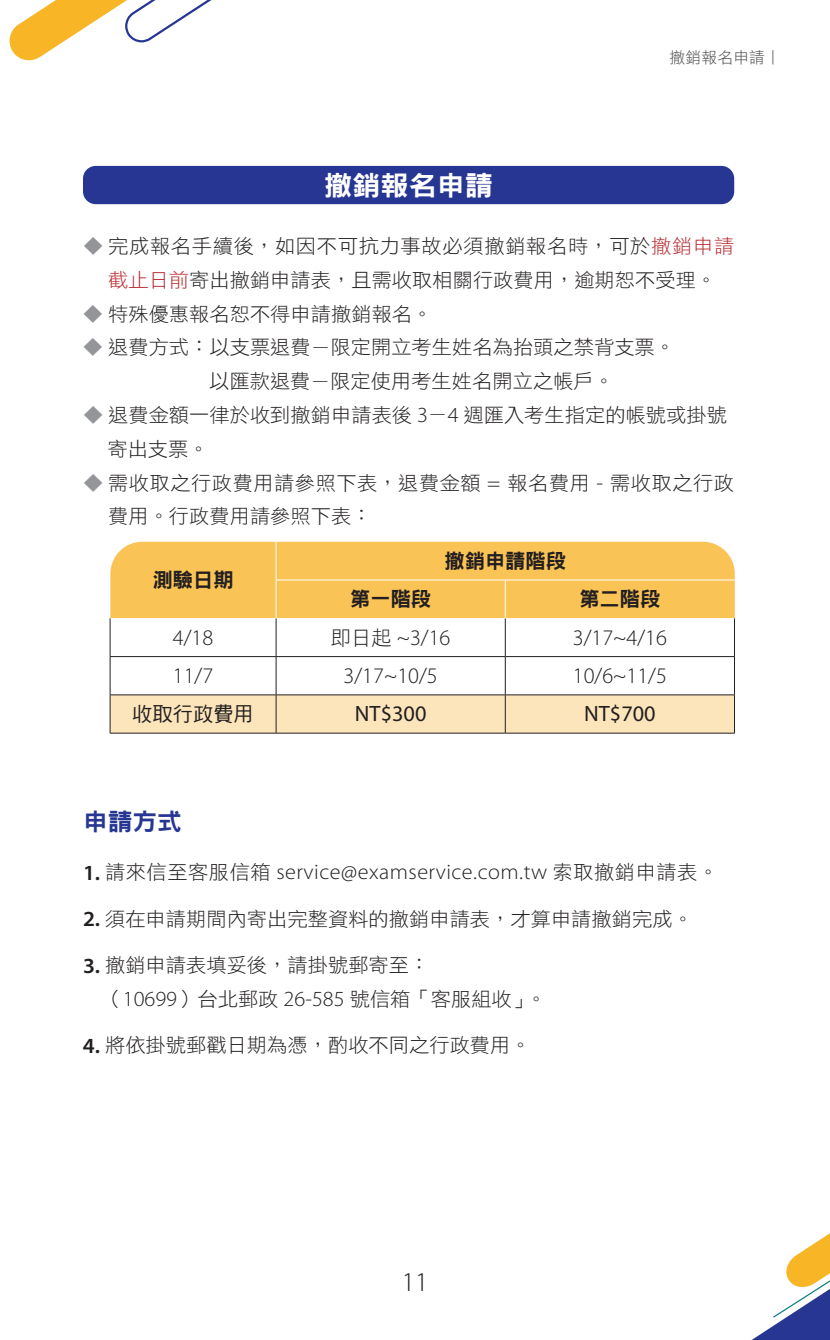
<style>
.page{position:relative;width:830px;height:1340px;background:#fff}
.page>*{position:absolute;margin:0;border:0;box-sizing:border-box;transform-origin:0 0}
.t1{font:27.22px "DF Hei Std W9";color:#fff}
.t2{font:300 27.22px "Myriad Pro";color:#231f20}
.t3{font:24.07px "DF Hei Std W9";color:#263692}
.t4{font:300 22.28px "Myriad Pro";color:#231f20}
.t5{font:22.28px "Myriad Pro";color:#231f20}
.t6{font:300 21.6px "Myriad Pro";letter-spacing:.025em;color:#231f20}
.t7{font:20.25px "DF Hei Std W9";color:#231f20}
.t8{font:20.25px "DF Hei Std W5";color:#231f20}
.t9{font:19.57px/33.8px "DF Hei Std W3";color:#231f20}
.t10{font:19.57px/33.8px "DF Hei Std W3";letter-spacing:.035em;color:#231f20;text-align:center}
.t11{font:19.57px/33.8px "DF Hei Std W3";letter-spacing:.025em;color:#231f20}
.t12{font:15.75px "DF Hei Std W3";letter-spacing:.01em;color:#4b4c4d}
.s1{color:#939598}
.s2{color:#b7282e}
.s3{font-size:15.3px}
.s4{font-family:"Myriad Pro";font-weight:300;font-size:21.6px}
.s5{font-family:"DF Hei Std W3";font-weight:400;font-size:20.25px}
.s6{font-weight:600}
.s7{font-family:"DF Hei Std W3";font-weight:400;font-size:19.57px}
.s8{font-family:"Myriad Pro";font-weight:600;font-size:21.6px}
</style>
<div class="page">
<svg style="left:9px;top:0;width:203px;height:61px"></svg>
<svg style="left:753px;top:1234px;width:76px;height:105px"></svg>
<div style="left:110px;top:541px;width:624px;height:77px;background:#fac355"></div>
<div style="left:83px;top:166px;width:650px;height:38px;background:#263692;border-radius:13px"></div>
<svg style="left:111px;top:618px;width:622px;height:76px"></svg>
<div style="left:111px;top:695px;width:622px;height:37px;background:#fce5bb"></div>
<hr style="left:110px;top:618px;width:1px;height:38px;background:#231f20">
<hr style="left:275px;top:618px;width:1px;height:38px;background:#231f20">
<hr style="left:504px;top:618px;width:1px;height:38px;background:#231f20">
<hr style="left:733px;top:618px;width:1px;height:38px;background:#231f20">
<hr style="left:110px;top:656px;width:166px;height:1px;background:#231f20">
<hr style="left:110px;top:657px;width:1px;height:37px;background:#231f20">
<hr style="left:276px;top:656px;width:229px;height:1px;background:#231f20">
<hr style="left:275px;top:657px;width:1px;height:37px;background:#231f20">
<hr style="left:505px;top:656px;width:229px;height:1px;background:#231f20">
<hr style="left:504px;top:657px;width:1px;height:37px;background:#231f20">
<hr style="left:733px;top:657px;width:1px;height:37px;background:#231f20">
<hr style="left:110px;top:694px;width:166px;height:1px;background:#231f20">
<hr style="left:110px;top:695px;width:1px;height:38px;background:#231f20">
<hr style="left:276px;top:694px;width:229px;height:1px;background:#231f20">
<hr style="left:275px;top:695px;width:1px;height:38px;background:#231f20">
<hr style="left:505px;top:694px;width:229px;height:1px;background:#231f20">
<hr style="left:504px;top:695px;width:1px;height:38px;background:#231f20">
<hr style="left:733px;top:695px;width:1px;height:38px;background:#231f20">
<hr style="left:110px;top:732px;width:166px;height:1px;background:#231f20">
<hr style="left:276px;top:732px;width:229px;height:1px;background:#231f20">
<hr style="left:505px;top:732px;width:229px;height:1px;background:#231f20">
<hr style="left:275px;top:541px;width:1px;height:38px;background:#fff">
<hr style="left:276px;top:579px;width:229px;height:1px;background:#fff">
<hr style="left:275px;top:580px;width:1px;height:38px;background:#fff">
<hr style="left:505px;top:579px;width:229px;height:1px;background:#fff">
<hr style="left:504px;top:580px;width:1px;height:38px;background:#fff">
<p class="t12" style="left:669px;top:49px;width:113px">撤銷報名申請︱</p>
<h1 class="t1" style="left:324px;top:170px;width:170px">撤銷報名申請</h1>
<p class="t10" style="left:83px;top:229px;width:652px"><span class="s1">◆</span> 完成報名手續後，如因不可抗力事故必須撤銷報名時，可於<span class="s2">撤銷申請截止日前</span>寄出撤銷申請表，且需收取相關行政費用，逾期恕不受理。</p>
<p class="t9" style="left:83px;top:296px;width:351px"><span class="s1">◆</span> 特殊優惠報名恕不得申請撤銷報名。</p>
<p class="t9" style="left:209px;top:330px;width:467px;text-indent:-126px"><span class="s1">◆</span> 退費方式：以支票退費<span class="s3">—</span>限定開立考生姓名為抬頭之禁背支票。以匯款退費<span class="s3">—</span>限定使用考生姓名開立之帳戶。</p>
<p class="t9" style="left:107px;top:398px;width:620px;text-indent:-24px"><span class="s1">◆</span> 退費金額一律於收到撤銷申請表後 <span class="s4">3</span><span class="s3">—</span><span class="s4">4</span> 週匯入考生指定的帳號或掛號寄出支票。</p>
<p class="t11" style="left:108px;top:465px;width:627px;text-indent:-25px"><span class="s1">◆</span> 需收取之行政費用請參照下表，退費金額 <span class="s4">=</span> 報名費用 <span class="s4">-</span> 需收取之行政費用。行政費用請參照下表：</p>
<p class="t7" style="left:152px;top:569px;width:82px">測驗日期</p>
<p class="t7" style="left:444px;top:550px;width:123px">撤銷申請階段</p>
<p class="t7" style="left:350px;top:588px;width:82px">第一階段</p>
<p class="t7" style="left:579px;top:588px;width:82px">第二階段</p>
<p class="t4" style="left:173px;top:625px;width:42px">4/18</p>
<p class="t4" style="left:331px;top:625px;width:121px"><span class="s5">即日起</span> ~3/16</p>
<p class="t4" style="left:572px;top:625px;width:96px">3/17~4/16</p>
<p class="t4" style="left:173px;top:663px;width:42px">11/7</p>
<p class="t4" style="left:343px;top:663px;width:96px">3/17~10/5</p>
<p class="t4" style="left:572px;top:663px;width:96px">10/6~11/5</p>
<p class="t8" style="left:132px;top:703px;width:123px">收取行政費用</p>
<p class="t5" style="left:355px;top:700px;width:73px">NT$300</p>
<p class="t5" style="left:584px;top:700px;width:73px">NT$700</p>
<p class="t3" style="left:83px;top:808px;width:101px">申請方式</p>
<p class="t6" style="left:83px;top:860px;width:636px"><span class="s6">1.</span> <span class="s7">請來信至客服信箱</span> service@examservice.com.tw <span class="s7">索取撤銷申請表。</span></p>
<p class="t9" style="left:83px;top:901px;width:611px"><span class="s8">2.</span> 須在申請期間內寄出完整資料的撤銷申請表，才算申請撤銷完成。</p>
<p class="t9" style="left:102px;top:947px;width:445px;text-indent:-20px"><span class="s8">3.</span> 撤銷申請表填妥後，請掛號郵寄至：<br>（<span class="s4">10699</span>）台北郵政 <span class="s4">26-585</span> 號信箱「客服組收」。</p>
<p class="t9" style="left:83px;top:1028px;width:449px"><span class="s8">4.</span> 將依掛號郵戳日期為憑，酌收不同之行政費用。</p>
<h1 class="t2" style="left:401px;top:1267px;width:28px">11</h1>
</div>
